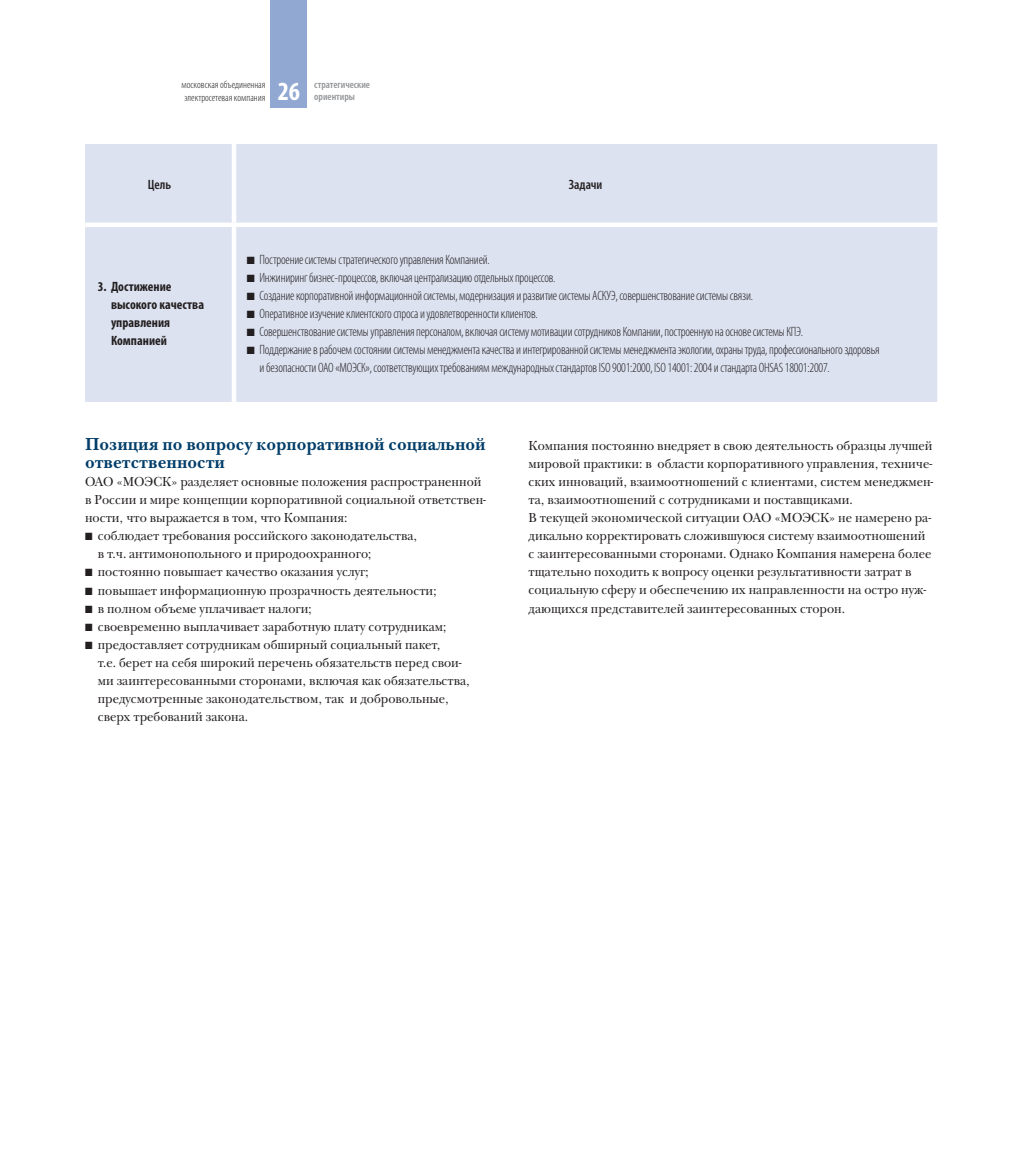
<style>
.page{position:relative;width:1021px;height:1149px;background:#fff}
.page>*{position:absolute;margin:0;border:0;box-sizing:border-box;transform-origin:0 0}
.t1{font:700 condensed 26.25px "Myriad Pro";color:#fff}
.t2{font:700 18px/18px "New Baskerville C";color:#003d69;scale:.93 1}
.t3{font:13.5px/18px "New Baskerville C";color:#231f20;scale:.93 1}
.t4{font:300 condensed 13.5px/18px "Myriad Pro";letter-spacing:-.015em;color:#231f20}
.t5{font:700 condensed 13.5px/18px "Myriad Pro";color:#231f20}
.t6{font:600 condensed 13.5px "Myriad Pro";color:#231f20}
.t7{font:300 condensed 10.5px/12.6px "Myriad Pro";color:#231f20}
.t8{font:600 condensed 10.5px "Myriad Pro";color:#939598}
</style>
<div class="page">
<div style="left:270px;top:0;width:36px;height:108px;background:#90a8d2"></div>
<div style="left:85px;top:144px;width:852px;height:258px;background:#dce2f0"></div>
<hr style="left:232px;top:144px;width:4px;height:78px;background:#fff">
<div style="left:85px;top:222px;width:852px;height:5px;background:#fff"></div>
<hr style="left:232px;top:227px;width:4px;height:175px;background:#fff">
<p class="t7" style="left:182px;top:79px;width:85px">московская объединенная электросетевая компания</p>
<p class="t8" style="left:314px;top:80px;width:57px">стратегические</p>
<h1 class="t1" style="left:278px;top:82px;width:24px">26</h1>
<p class="t8" style="left:314px;top:93px;width:42px">ориентиры</p>
<p class="t6" style="left:148px;top:180px;width:25px">Цель</p>
<p class="t6" style="left:569px;top:180px;width:35px">Задачи</p>
<p class="t5" style="left:111px;top:279px;width:94px;text-indent:-13px">3. Достижение высокого качества управления<br>Компанией</p>
<p class="t4" style="left:247px;top:252px;width:244px">■ Построение системы стратегического управления Компанией.</p>
<p class="t4" style="left:247px;top:270px;width:310px">■ Инжиниринг бизнес-процессов, включая централизацию отдельных процессов.</p>
<p class="t4" style="left:247px;top:288px;width:508px">■ Создание корпоративной информационной системы, модернизация и развитие системы АСКУЭ, совершенствование системы связи.</p>
<p class="t4" style="left:247px;top:306px;width:292px">■ Оперативное изучение клиентского спроса и удовлетворенности клиентов.</p>
<p class="t4" style="left:247px;top:324px;width:558px">■ Совершенствование системы управления персоналом, включая систему мотивации сотрудников Компании, построенную на основе системы КПЭ.</p>
<p class="t4" style="left:259px;top:342px;width:621px;text-indent:-13px">■ Поддержание в рабочем состоянии системы менеджмента качества и интегрированной системы менеджмента экологии, охраны труда, профессионального здоровья и безопасности ОАО «МОЭСК», соответствующих требованиям международных стандартов ISO 9001:2000, ISO 14001: 2004 и стандарта OHSAS 18001:2007.</p>
<h2 class="t2" style="left:85px;top:438px;width:432px">Позиция по вопросу корпоративной социальной ответственности</h2>
<p class="t3" style="left:85px;top:474px;width:433px">ОАО «МОЭСК» разделяет основные положения распространенной в России и мире концепции корпоративной социальной ответствен&shy;ности, что выражается в том, что Компания:</p>
<p class="t3" style="left:98px;top:528px;width:345px;text-indent:-13px">■ соблюдает требования российского законодательства, в т.ч. антимонопольного и природоохранного;</p>
<p class="t3" style="left:85px;top:564px;width:306px">■ постоянно повышает качество оказания услуг;</p>
<p class="t3" style="left:85px;top:582px;width:379px">■ повышает информационную прозрачность деятельности;</p>
<p class="t3" style="left:85px;top:600px;width:245px">■ в полном объеме уплачивает налоги;</p>
<p class="t3" style="left:85px;top:618px;width:390px">■ своевременно выплачивает заработную плату сотрудникам;</p>
<p class="t3" style="left:98px;top:636px;width:402px;text-indent:-13px">■ предоставляет сотрудникам обширный социальный пакет,<br>т.е. берет на себя широкий перечень обязательств перед свои&shy;ми заинтересованными сторонами, включая как обязательства, предусмотренные законодательством, так и добровольные, сверх требований закона.</p>
<p class="t3" style="left:528px;top:438px;width:437px">Компания постоянно внедряет в свою деятельность образцы лучшей мировой практики: в области корпоративного управления, техниче&shy;ских инноваций, взаимоотношений с клиентами, систем менеджмен&shy;та, взаимоотношений с сотрудниками и поставщиками.<br>В текущей экономической ситуации ОАО «МОЭСК» не намерено ра&shy;дикально корректировать сложившуюся систему взаимоотношений с заинтересованными сторонами. Однако Компания намерена более тщательно походить к вопросу оценки результативности затрат в социальную сферу и обеспечению их направленности на остро нуж&shy;дающихся представителей заинтересованных сторон.</p>
</div>
